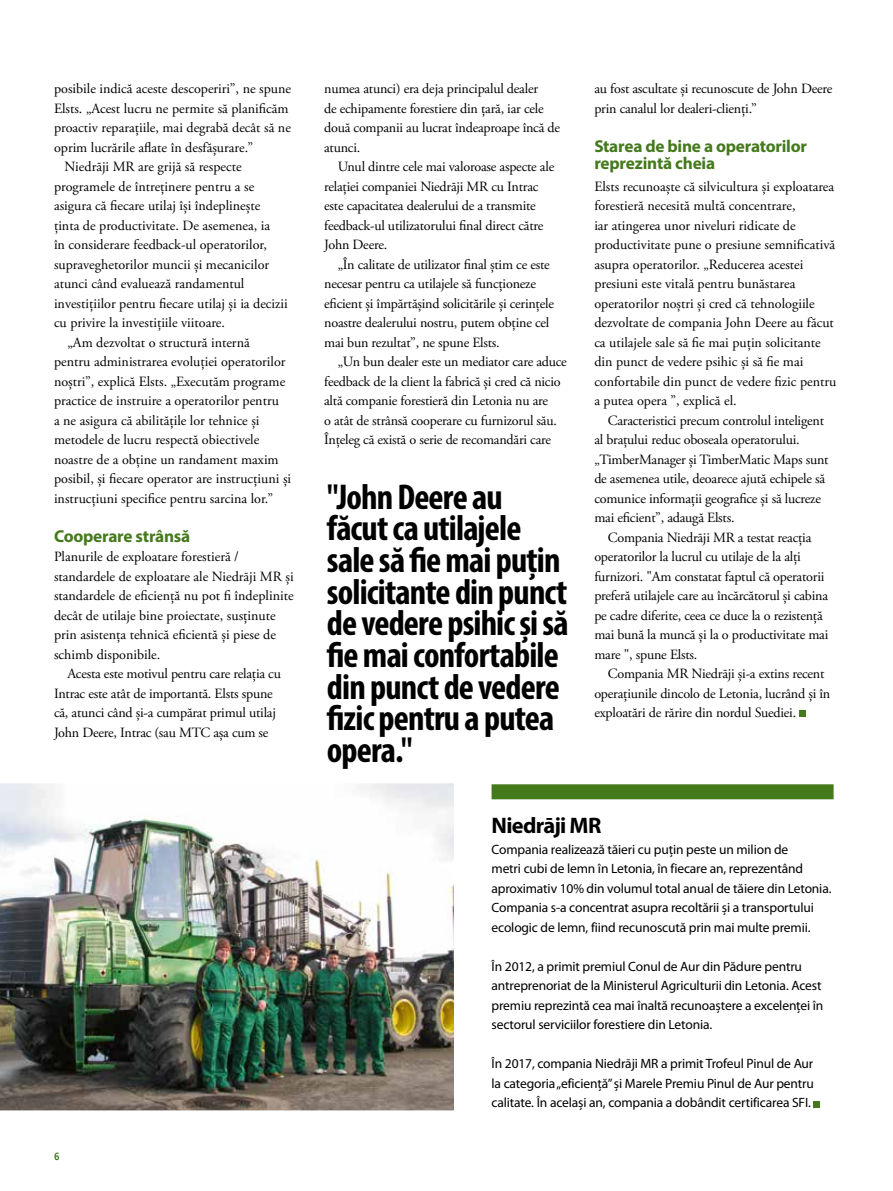
<style>
.page{position:relative;width:893px;height:1191px;background:#fff}
.page>*{position:absolute;margin:0;border:0;box-sizing:border-box;transform-origin:0 0}
.t1{font:700 condensed 36px/31.7px "Myriad Pro";letter-spacing:-.025em;color:#000}
.t2{font:700 22.5px "Myriad Pro";letter-spacing:-.03em;color:#000}
.t3{font:700 17.25px/17.2px "Myriad Pro";letter-spacing:-.015em;color:#457a1c}
.t4{font:14.1px/19.5px "Adobe Garamond Pro";letter-spacing:-.01em;color:#000}
.t5{font:13.5px/19.5px "Myriad Pro";letter-spacing:-.01em;color:#000}
.t6{font:700 10.5px "JD Sans";color:#457a1c}
</style>
<div class="page">
<img style="left:0;top:783px;width:454px;height:328px">
<div style="left:492px;top:784px;width:342px;height:15px;background:#457a1c"></div>
<div style="left:813px;top:1100px;width:7px;height:7px;background:#457a1c"></div>
<div style="left:799px;top:710px;width:7px;height:7px;background:#457a1c"></div>
<p class="t4" style="left:54px;top:79px;width:239px">posibile indică aceste descoperiri”, ne spune</p>
<p class="t4" style="left:54px;top:99px;width:236px">Elsts. „Acest lucru ne permite să planificăm</p>
<p class="t4" style="left:54px;top:118px;width:238px">proactiv reparațiile, mai degrabă decât să ne</p>
<p class="t4" style="left:54px;top:138px;width:201px">oprim lucrările aflate în desfășurare.”</p>
<p class="t4" style="left:65px;top:157px;width:179px">Niedrāji MR are grijă să respecte</p>
<p class="t4" style="left:54px;top:177px;width:202px">programele de întreținere pentru a se</p>
<p class="t4" style="left:54px;top:196px;width:208px">asigura că fiecare utilaj își îndeplinește</p>
<p class="t4" style="left:54px;top:216px;width:218px">ținta de productivitate. De asemenea, ia</p>
<p class="t4" style="left:54px;top:235px;width:214px">în considerare feedback-ul operatorilor,</p>
<p class="t4" style="left:54px;top:255px;width:217px">supraveghetorilor muncii și mecanicilor</p>
<p class="t4" style="left:54px;top:274px;width:192px">atunci când evaluează randamentul</p>
<p class="t4" style="left:54px;top:294px;width:235px">investițiilor pentru fiecare utilaj și ia decizii</p>
<p class="t4" style="left:54px;top:313px;width:173px">cu privire la investițiile viitoare.</p>
<p class="t4" style="left:67px;top:333px;width:184px">„Am dezvoltat o structură internă</p>
<p class="t4" style="left:54px;top:352px;width:233px">pentru administrarea evoluției operatorilor</p>
<p class="t4" style="left:54px;top:372px;width:233px">noștri”, explică Elsts. „Executăm programe</p>
<p class="t4" style="left:54px;top:391px;width:227px">practice de instruire a operatorilor pentru</p>
<p class="t4" style="left:54px;top:411px;width:207px">a ne asigura că abilitățile lor tehnice și</p>
<p class="t4" style="left:54px;top:430px;width:207px">metodele de lucru respectă obiectivele</p>
<p class="t4" style="left:54px;top:450px;width:226px">noastre de a obține un randament maxim</p>
<p class="t4" style="left:54px;top:469px;width:239px">posibil, și fiecare operator are instrucțiuni și</p>
<p class="t4" style="left:54px;top:489px;width:221px">instrucțiuni specifice pentru sarcina lor.”</p>
<p class="t3" style="left:54px;top:527px;width:138px">Cooperare strânsă</p>
<p class="t4" style="left:54px;top:547px;width:241px">Planurile de exploatare forestieră / standardele de exploatare ale Niedrāji MR și standardele de eficiență nu pot fi îndeplinite decât de utilaje bine proiectate, susținute prin asistența tehnică eficientă și piese de schimb disponibile.</p>
<p class="t4" style="left:54px;top:664px;width:228px;text-indent:13px">Acesta este motivul pentru care relația cu Intrac este atât de importantă. Elsts spune că, atunci când și-a cumpărat primul utilaj John Deere, Intrac (sau MTC așa cum se</p>
<p class="t6" style="left:54px;top:1150px;width:7px">6</p>
<p class="t4" style="left:324px;top:79px;width:237px">numea atunci) era deja principalul dealer<br>de echipamente forestiere din țară, iar cele două companii au lucrat îndeaproape încă de atunci.</p>
<p class="t4" style="left:324px;top:157px;width:232px;text-indent:13px">Unul dintre cele mai valoroase aspecte ale relației companiei Niedrāji MR cu Intrac este capacitatea dealerului de a transmite feedback-ul utilizatorului final direct către John Deere.</p>
<p class="t4" style="left:324px;top:255px;width:231px;text-indent:13px">„În calitate de utilizator final știm ce este necesar pentru ca utilajele să funcționeze eficient și împărtășind solicitările și cerințele noastre dealerului nostru, putem obține cel mai bun rezultat”, ne spune Elsts.</p>
<p class="t4" style="left:324px;top:352px;width:244px;text-indent:13px">„Un bun dealer este un mediator care aduce feedback de la client la fabrică și cred că nicio altă companie forestieră din Letonia nu are<br>o atât de strânsă cooperare cu furnizorul său.<br>Înțeleg că există o serie de recomandări care</p>
<h1 class="t1" style="left:327px;top:480px;width:243px">"John Deere au făcut ca utilajele sale să fie mai puțin solicitante din punct de vedere psihic și să fie mai confortabile din punct de vedere fizic pentru a putea opera."</h1>
<p class="t4" style="left:594px;top:79px;width:240px">au fost ascultate și recunoscute de John Deere prin canalul lor dealeri-clienți.”</p>
<p class="t3" style="left:594px;top:137px;width:214px">Starea de bine a operatorilor reprezintă cheia</p>
<p class="t4" style="left:594px;top:177px;width:244px">Elsts recunoaște că silvicultura și exploatarea forestieră necesită multă concentrare,<br>iar atingerea unor niveluri ridicate de productivitate pune o presiune semnificativă asupra operatorilor. „Reducerea acestei presiuni este vitală pentru bunăstarea operatorilor noștri și cred că tehnologiile dezvoltate de compania John Deere au făcut ca utilajele sale să fie mai puțin solicitante din punct de vedere psihic și să fie mai confortabile din punct de vedere fizic pentru a putea opera ”, explică el.</p>
<p class="t4" style="left:594px;top:411px;width:236px;text-indent:13px">Caracteristici precum controlul inteligent al brațului reduc oboseala operatorului. „TimberManager și TimberMatic Maps sunt de asemenea utile, deoarece ajută echipele să comunice informații geografice și să lucreze mai eficient”, adaugă Elsts.</p>
<p class="t4" style="left:594px;top:528px;width:235px;text-indent:13px">Compania Niedrāji MR a testat reacția operatorilor la lucrul cu utilaje de la alți furnizori. "Am constatat faptul că operatorii preferă utilajele care au încărcătorul și cabina pe cadre diferite, ceea ce duce la o rezistență mai bună la muncă și la o productivitate mai mare ", spune Elsts.</p>
<p class="t4" style="left:594px;top:664px;width:237px;text-indent:13px">Compania MR Niedrāji și-a extins recent operațiunile dincolo de Letonia, lucrând și în exploatări de rărire din nordul Suediei.</p>
<h2 class="t2" style="left:492px;top:811px;width:111px">Niedrāji MR</h2>
<p class="t5" style="left:492px;top:839px;width:341px">Compania realizează tăieri cu puțin peste un milion de<br>metri cubi de lemn în Letonia, în fiecare an, reprezentând aproximativ 10% din volumul total anual de tăiere din Letonia.<br>Compania s-a concentrat asupra recoltării și a transportului ecologic de lemn, fiind recunoscută prin mai multe premii.</p>
<p class="t5" style="left:492px;top:956px;width:333px">În 2012, a primit premiul Conul de Aur din Pădure pentru antreprenoriat de la Ministerul Agriculturii din Letonia. Acest premiu reprezintă cea mai înaltă recunoaștere a excelenței în sectorul serviciilor forestiere din Letonia.</p>
<p class="t5" style="left:492px;top:1054px;width:324px;text-align:justify">În 2017, compania Niedrāji MR a primit Trofeul Pinul de Aur la categoria „eficiență” și Marele Premiu Pinul de Aur pentru calitate. În același an, compania a dobândit certificarea SFI.</p>
</div>
